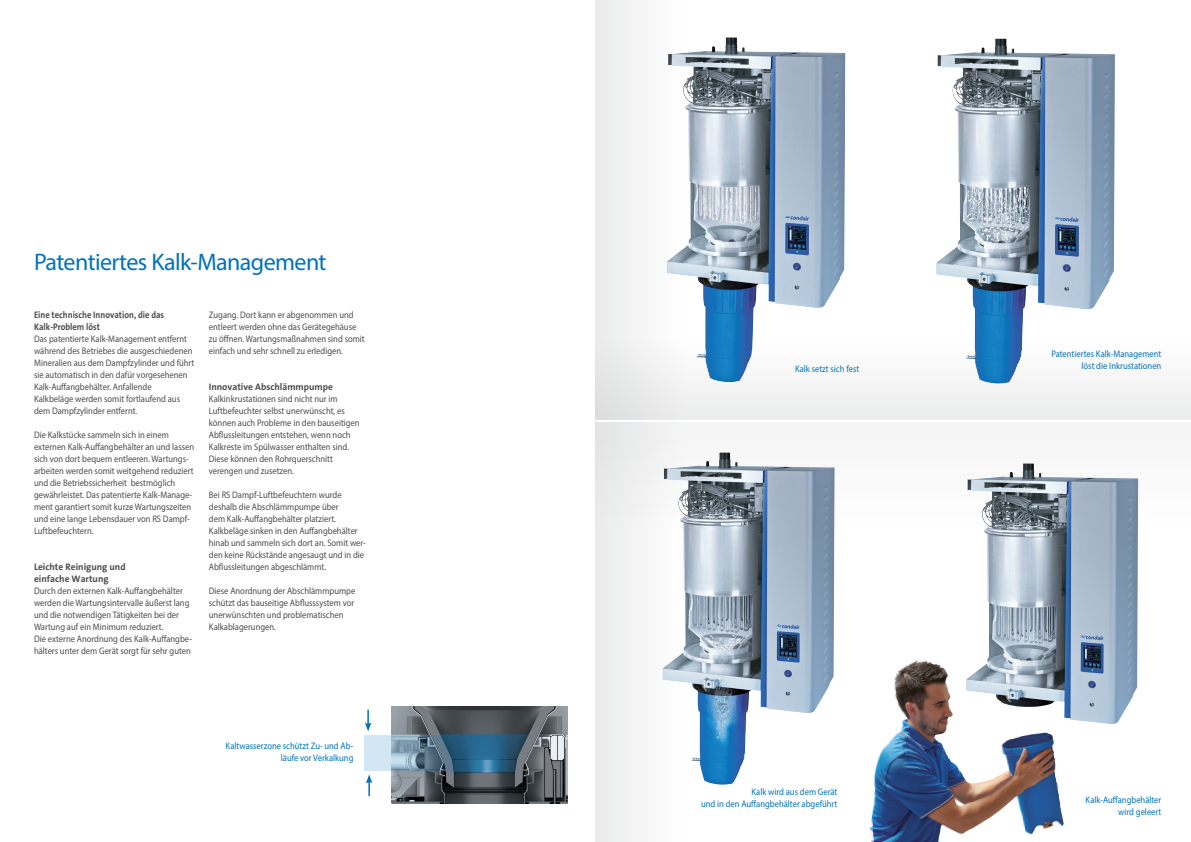
<style>
.page{position:relative;width:1191px;height:842px;background:#fff}
.page>*{position:absolute;margin:0;border:0;box-sizing:border-box;transform-origin:0 0}
.t1{font:24px "Myriad Pro";letter-spacing:-.025em;color:#0072bc}
.t2{font:9.5px/12px "Myriad Pro";color:#4b4c4d;scale:.9 1}
.t3{font:9.5px/12px "Myriad Pro";color:#0072bc;text-align:right;scale:.9 1}
.t4{font:700 9.5px "The Sans B7";color:#4b4c4d}
.t5{font:700 9.5px "The Sans B7";color:#4b4c4d;scale:.9 1}
</style>
<div class="page">
<img style="left:391px;top:706px;width:177px;height:98px">
<svg style="left:365px;top:710px;width:6px;height:21px"></svg>
<svg style="left:366px;top:774px;width:6px;height:22px"></svg>
<svg style="left:364px;top:735px;width:143px;height:35px;background:#658ca6"></svg>
<svg style="left:595px;top:0;width:543px;height:842px"></svg>
<svg style="left:595px;top:186px;width:596px;height:234px"></svg>
<svg style="left:595px;top:422px;width:544px;height:131px;fill:#f5f5f6"></svg>
<hr style="left:595px;top:420px;width:596px;height:2px;background:#fff">
<img style="left:662px;top:453px;width:87px;height:332px">
<img style="left:966px;top:463px;width:88px;height:326px">
<svg style="left:905px;top:659px;width:13px;height:7px"></svg>
<img style="left:936px;top:39px;width:90px;height:345px">
<img style="left:666px;top:37px;width:90px;height:346px">
<p class="t1" style="left:34px;top:247px;width:294px">Patentiertes Kalk-Management</p>
<p class="t5" style="left:34px;top:310px;width:146px">Eine technische Innovation, die das</p>
<p class="t5" style="left:34px;top:322px;width:75px">Kalk-Problem löst</p>
<p class="t2" style="left:34px;top:333px;width:180px">Das patentierte Kalk-Management entfernt während des Betriebes die ausgeschiedenen Mineralien aus dem Dampfzylinder und führt sie automatisch in den dafür vorgesehenen Kalk-Auffangbehälter. Anfallende</p>
<p class="t2" style="left:34px;top:393px;width:164px">Kalkbeläge werden somit fortlaufend aus dem Dampfzylinder entfernt.</p>
<p class="t2" style="left:34px;top:429px;width:179px">Die Kalkstücke sammeln sich in einem externen Kalk-Auffangbehälter an und lassen sich von dort bequem entleeren. Wartungs&shy;arbeiten werden somit weitgehend reduziert und die Betriebssicherheit bestmöglich gewährleistet. Das patentierte Kalk-Manage&shy;ment garantiert somit kurze Wartungszeiten und eine lange Lebensdauer von RS Dampf-Luftbefeuchtern.</p>
<p class="t4" style="left:34px;top:562px;width:93px">Leichte Reinigung und</p>
<p class="t4" style="left:34px;top:574px;width:76px">einfache Wartung</p>
<p class="t2" style="left:34px;top:585px;width:167px">Durch den externen Kalk-Auffangbehälter</p>
<p class="t2" style="left:34px;top:597px;width:174px">werden die Wartungsintervalle äußerst lang und die notwendigen Tätigkeiten bei der<br>Wartung auf ein Minimum reduziert.</p>
<p class="t2" style="left:34px;top:633px;width:177px">Die externe Anordnung des Kalk-Auffangbe&shy;hälters unter dem Gerät sorgt für sehr guten</p>
<p class="t2" style="left:209px;top:308px;width:175px">Zugang. Dort kann er abgenommen und entleert werden ohne das Gerätegehäuse zu öffnen. Wartungsmaßnahmen sind somit einfach und sehr schnell zu erledigen.</p>
<p class="t4" style="left:209px;top:381px;width:126px">Innovative Abschlämmpumpe</p>
<p class="t2" style="left:209px;top:392px;width:145px">Kalkinkrustationen sind nicht nur im</p>
<p class="t2" style="left:209px;top:404px;width:152px">Luftbefeuchter selbst unerwünscht, es</p>
<p class="t2" style="left:209px;top:416px;width:169px">können auch Probleme in den bauseitigen</p>
<p class="t2" style="left:209px;top:428px;width:159px">Abflussleitungen entstehen, wenn noch</p>
<p class="t2" style="left:209px;top:440px;width:157px">Kalkreste im Spülwasser enthalten sind.</p>
<p class="t2" style="left:209px;top:452px;width:139px">Diese können den Rohrquerschnitt</p>
<p class="t2" style="left:209px;top:464px;width:96px">verengen und zusetzen.</p>
<p class="t2" style="left:209px;top:488px;width:149px">Bei RS Dampf-Luftbefeuchtern wurde</p>
<p class="t2" style="left:209px;top:500px;width:146px">deshalb die Abschlämmpumpe über</p>
<p class="t2" style="left:209px;top:512px;width:143px">dem Kalk-Auffangbehälter platziert.</p>
<p class="t2" style="left:209px;top:524px;width:176px">Kalkbeläge sinken in den Auffangbehälter hinab und sammeln sich dort an. Somit wer&shy;den keine Rückstände angesaugt und in die Abflussleitungen abgeschlämmt.</p>
<p class="t2" style="left:209px;top:584px;width:164px;text-align:justify">Diese Anordnung der Abschlämmpumpe schützt das bauseitige Abflusssystem vor unerwünschten und problematischen</p>
<p class="t2" style="left:209px;top:620px;width:76px">Kalkablagerungen.</p>
<p class="t3" style="left:226px;top:740px;width:143px">Kaltwasserzone schützt Zu- und Ab&shy;läufe vor Verkalkung</p>
<p class="t3" style="left:795px;top:363px;width:73px">Kalk setzt sich fest</p>
<p class="t3" style="left:751px;top:786px;width:97px">Kalk wird aus dem Gerät</p>
<p class="t3" style="left:701px;top:798px;width:153px">und in den Auffangbehälter abgeführt</p>
<p class="t3" style="left:1051px;top:347px;width:124px">Patentiertes Kalk-Management</p>
<p class="t3" style="left:1081px;top:359px;width:90px">löst die Inkrustationen</p>
<p class="t3" style="left:1085px;top:793px;width:86px">Kalk-Auffangbehälter</p>
<p class="t3" style="left:1118px;top:805px;width:49px">wird geleert</p>
</div>
